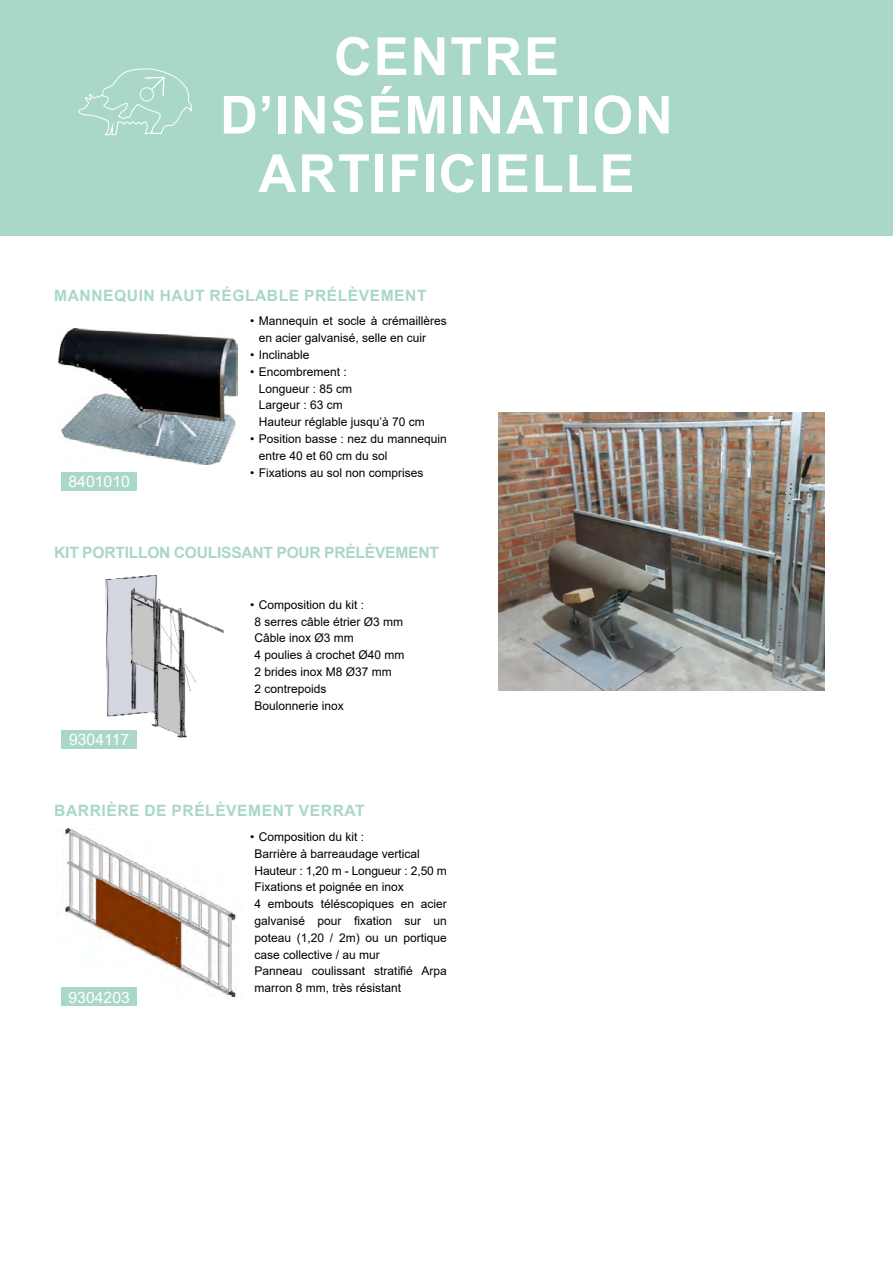
<style>
.page{position:relative;width:893px;height:1263px;background:#fff}
.page>*{position:absolute;margin:0;border:0;box-sizing:border-box;transform-origin:0 0}
.t1{font:700 52.5px/58.5px "Arial";letter-spacing:.035em;color:#fff;text-align:center}
.t2{font:15.75px "Arial";color:#fff}
.t3{font:700 15.6px "Arial";letter-spacing:.035em;color:#a9d7c8}
.t4{font:700 15.6px "Arial";letter-spacing:-.015em;color:#a9d7c8}
.t5{font:12px/16.8px "Arial";color:#000}
</style>
<div class="page">
<div style="left:0;top:0;width:892px;height:235px;background:#a9d7c8"></div>
<img style="left:57px;top:329px;width:181px;height:135px">
<div style="left:62px;top:472px;width:75px;height:18px;background:#a9d7c8"></div>
<img style="left:61px;top:574px;width:163px;height:165px">
<img style="left:61px;top:828px;width:176px;height:169px">
<div style="left:62px;top:730px;width:75px;height:19px;background:#a9d7c8"></div>
<div style="left:62px;top:988px;width:75px;height:18px;background:#a9d7c8"></div>
<img style="left:499px;top:412px;width:326px;height:278px">
<svg style="left:78px;top:68px;width:114px;height:68px"></svg>
<h1 class="t1" style="left:220px;top:28px;width:454px">CENTRE<br>D’INSÉMINATION<br>ARTIFICIELLE</h1>
<h3 class="t3" style="left:54px;top:284px;width:374px">MANNEQUIN HAUT RÉGLABLE PRÉLÈVEMENT</h3>
<p class="t5" style="left:259px;top:313px;width:190px;text-indent:-9px">• Mannequin et socle à crémaillères en acier galvanisé, selle en cuir</p>
<p class="t5" style="left:250px;top:346px;width:61px">• Inclinable</p>
<p class="t5" style="left:259px;top:363px;width:168px;text-indent:-9px">• Encombrement :<br>Longueur : 85 cm<br>Largeur : 63 cm<br>Hauteur réglable jusqu’à 70 cm</p>
<p class="t5" style="left:259px;top:430px;width:190px;text-indent:-9px">• Position basse : nez du mannequin entre 40 et 60 cm du sol</p>
<p class="t5" style="left:250px;top:464px;width:175px">• Fixations au sol non comprises</p>
<h2 class="t2" style="left:69px;top:471px;width:63px">8401010</h2>
<h3 class="t4" style="left:54px;top:542px;width:386px">KIT PORTILLON COULISSANT POUR PRÉLÈVEMENT</h3>
<h2 class="t2" style="left:69px;top:729px;width:62px">9304117</h2>
<p class="t5" style="left:254px;top:596px;width:152px;text-indent:-4px">• Composition du kit :<br>8 serres câble étrier Ø3 mm<br>Câble inox Ø3 mm<br>4 poulies à crochet Ø40 mm<br>2 brides inox M8 Ø37 mm<br>2 contrepoids<br>Boulonnerie inox</p>
<h3 class="t3" style="left:54px;top:800px;width:312px">BARRIÈRE DE PRÉLÈVEMENT VERRAT</h3>
<h2 class="t2" style="left:69px;top:986px;width:63px">9304203</h2>
<p class="t5" style="left:254px;top:828px;width:194px;text-indent:-4px">• Composition du kit :<br>Barrière à barreaudage vertical<br>Hauteur : 1,20 m - Longueur : 2,50 m<br>Fixations et poignée en inox<br>4 embouts téléscopiques en acier galvanisé pour fixation sur un poteau (1,20 / 2m) ou un portique case collective / au mur<br>Panneau coulissant stratifié Arpa marron 8 mm, très résistant</p>
</div>
